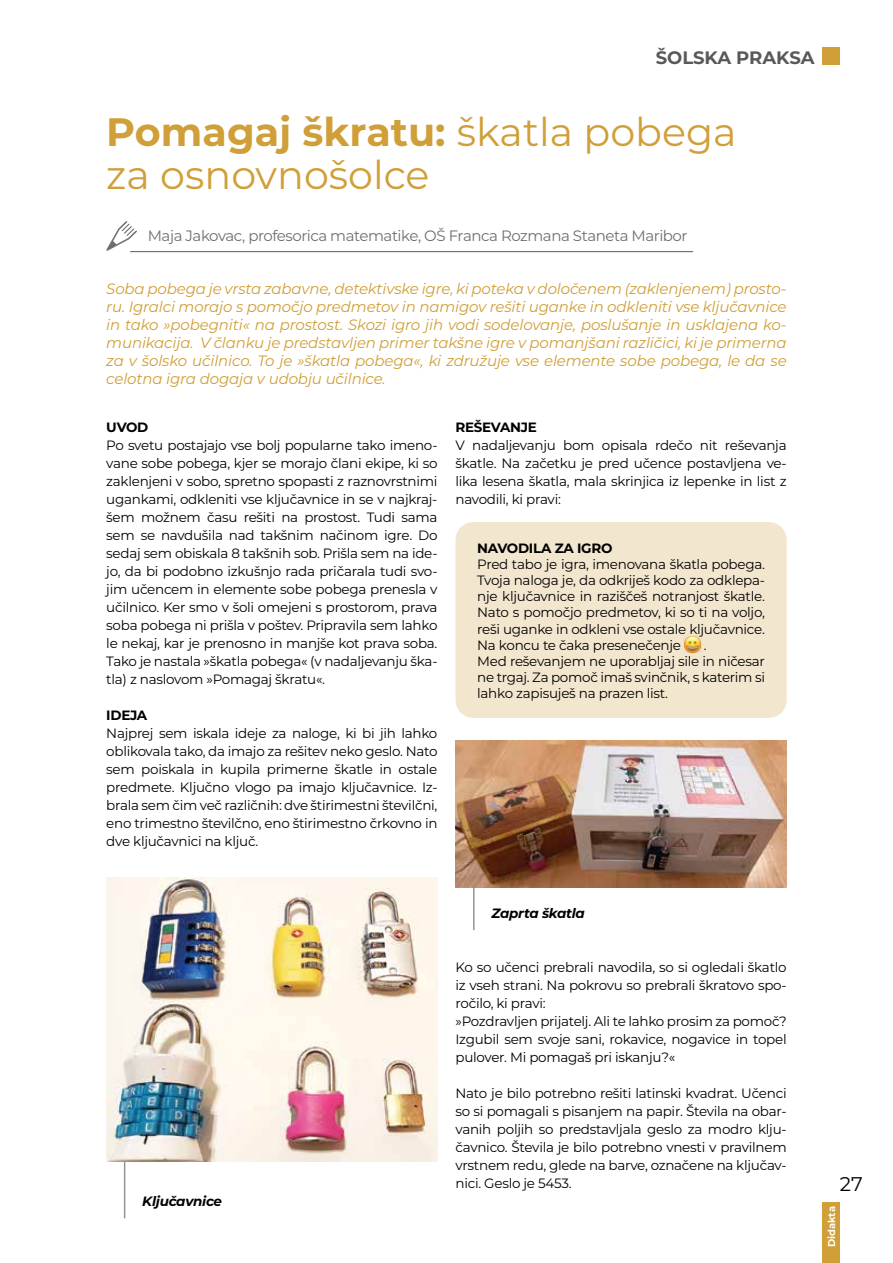
<style>
.page{position:relative;width:893px;height:1263px;background:#fff}
.page>*{position:absolute;margin:0;border:0;box-sizing:border-box;transform-origin:0 0}
.t1{font:39.6px/43.5px "Montserrat";color:#d09f38}
.t2{font:19.8px "Montserrat";color:#000}
.t3{font:700 18px "Montserrat";color:#58595b}
.t4{font:italic 15px/18px "Montserrat";letter-spacing:-.01em;color:#d09f38;text-align:justify}
.t5{font:15px "Montserrat";letter-spacing:-.03em;color:#6d6e71}
.t6{font:13.5px/18px "Montserrat";letter-spacing:-.02em;color:#000;text-align:justify}
.t7{font:700 13.5px "Montserrat";letter-spacing:-.02em;color:#000}
.t8{font:italic 700 13.5px "Montserrat";letter-spacing:-.02em;color:#000}
.t9{font:700 9.9px "Montserrat";color:#fff}
.s1{font-weight:700}
</style>
<div class="page">
<div style="left:455px;top:522px;width:332px;height:196px;background:#f3e6cf;border-radius:18px"></div>
<div style="left:823px;top:1203px;width:17px;height:60px;background:#d09f38"></div>
<div style="left:823px;top:47px;width:17px;height:17px;background:#d09f38"></div>
<hr style="left:130px;top:251px;width:563px;height:1px;background:#6d6e71">
<svg style="left:106px;top:221px;width:31px;height:30px"></svg>
<hr style="left:124px;top:1161px;width:1px;height:57px;background:#939598">
<hr style="left:473px;top:873px;width:2px;height:57px;background:#939598">
<img style="left:106px;top:878px;width:331px;height:283px">
<img style="left:455px;top:740px;width:332px;height:147px">
<img style="left:683px;top:636px;width:19px;height:18px">
<h3 class="t3" style="left:656px;top:45px;width:160px">ŠOLSKA PRAKSA</h3>
<h1 class="t1" style="left:106px;top:109px;width:632px"><span class="s1">Pomagaj škratu:</span> škatla pobega za osnovnošolce</h1>
<p class="t5" style="left:148px;top:225px;width:541px">Maja Jakovac, profesorica matematike, OŠ Franca Rozmana Staneta Maribor</p>
<p class="t4" style="left:106px;top:280px;width:682px">Soba pobega je vrsta zabavne, detektivske igre, ki poteka v določenem (zaklenjenem) prosto&shy;ru. Igralci morajo s pomočjo predmetov in namigov rešiti uganke in odkleniti vse ključavnice in tako »pobegniti« na prostost. Skozi igro jih vodi sodelovanje, poslušanje in usklajena ko&shy;munikacija. V članku je predstavljen primer takšne igre v pomanjšani različici, ki je primerna za v šolsko učilnico. To je »škatla pobega«, ki združuje vse elemente sobe pobega, le da se celotna igra dogaja v udobju učilnice.</p>
<p class="t7" style="left:106px;top:417px;width:44px">UVOD</p>
<p class="t6" style="left:106px;top:436px;width:333px">Po svetu postajajo vse bolj popularne tako imeno&shy;vane sobe pobega, kjer se morajo člani ekipe, ki so zaklenjeni v sobo, spretno spopasti z raznovrstnimi ugankami, odkleniti vse ključavnice in se v najkraj&shy;šem možnem času rešiti na prostost. Tudi sama sem se navdušila nad takšnim načinom igre. Do sedaj sem obiskala 8 takšnih sob. Prišla sem na ide&shy;jo, da bi podobno izkušnjo rada pričarala tudi svo&shy;jim učencem in elemente sobe pobega prenesla v učilnico. Ker smo v šoli omejeni s prostorom, prava soba pobega ni prišla v poštev. Pripravila sem lahko le nekaj, kar je prenosno in manjše kot prava soba.<br>Tako je nastala »škatla pobega« (v nadaljevanju ška&shy;tla) z naslovom »Pomagaj škratu«.</p>
<p class="t7" style="left:106px;top:705px;width:42px">IDEJA</p>
<p class="t6" style="left:106px;top:724px;width:333px">Najprej sem iskala ideje za naloge, ki bi jih lahko oblikovala tako, da imajo za rešitev neko geslo. Nato sem poiskala in kupila primerne škatle in ostale predmete. Ključno vlogo pa imajo ključavnice. Iz&shy;brala sem čim več različnih: dve štirimestni številčni, eno trimestno številčno, eno štirimestno črkovno in dve ključavnici na ključ.</p>
<p class="t7" style="left:455px;top:417px;width:83px">REŠEVANJE</p>
<p class="t6" style="left:455px;top:436px;width:333px">V nadaljevanju bom opisala rdečo nit reševanja škatle. Na začetku je pred učence postavljena ve&shy;lika lesena škatla, mala skrinjica iz lepenke in list z navodili, ki pravi:</p>
<p class="t7" style="left:477px;top:538px;width:137px">NAVODILA ZA IGRO</p>
<p class="t6" style="left:477px;top:555px;width:289px;line-height:16.2px">Pred tabo je igra, imenovana škatla pobega.<br>Tvoja naloga je, da odkriješ kodo za odklepa&shy;nje ključavnice in raziščeš notranjost škatle.<br>Nato s pomočjo predmetov, ki so ti na voljo, reši uganke in odkleni vse ostale ključavnice.<br>Na koncu te čaka presenečenje</p>
<p class="t6" style="left:477px;top:636px;width:289px;line-height:16.2px;text-align:left;text-indent:226px">.<br>Med reševanjem ne uporabljaj sile in ničesar ne trgaj. Za pomoč imaš svinčnik, s katerim si lahko zapisuješ na prazen list.</p>
<p class="t8" style="left:142px;top:1191px;width:81px">Ključavnice</p>
<p class="t8" style="left:491px;top:903px;width:95px">Zaprta škatla</p>
<p class="t6" style="left:455px;top:958px;width:333px;text-align:left">Ko so učenci prebrali navodila, so si ogledali škatlo iz vseh strani. Na pokrovu so prebrali škratovo spo&shy;ročilo, ki pravi:<br>»Pozdravljen prijatelj. Ali te lahko prosim za pomoč?<br>Izgubil sem svoje sani, rokavice, nogavice in topel pulover. Mi pomagaš pri iskanju?«</p>
<p class="t6" style="left:455px;top:1084px;width:333px">Nato je bilo potrebno rešiti latinski kvadrat. Učenci so si pomagali s pisanjem na papir. Števila na obar&shy;vanih poljih so predstavljala geslo za modro klju&shy;čavnico. Števila je bilo potrebno vnesti v pravilnem vrstnem redu, glede na barve, označene na ključav&shy;nici. Geslo je 5453.</p>
<h2 class="t2" style="left:840px;top:1170px;width:24px">27</h2>
<p class="t9" style="left:824px;top:1247px;width:43px;rotate:-90deg">Didakta</p>
</div>
